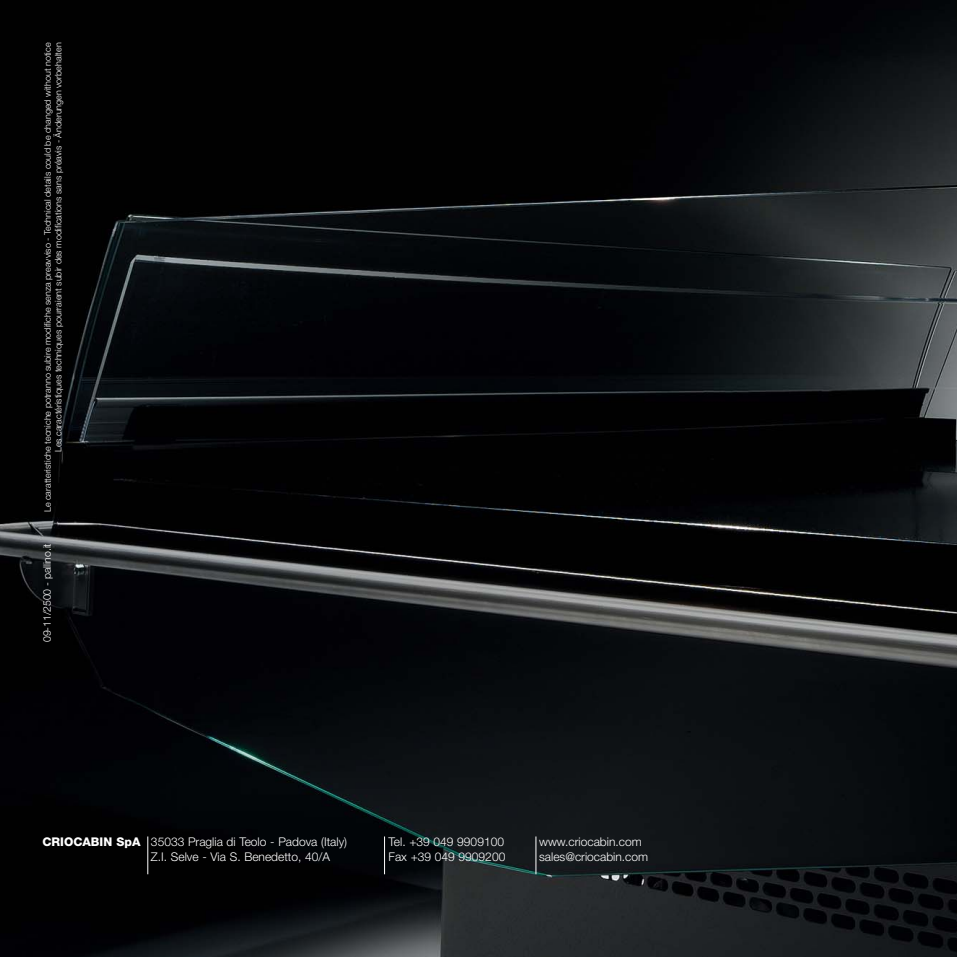
<style>
.page{position:relative;width:957px;height:957px;background:#fff}
.page>*{position:absolute;margin:0;border:0;box-sizing:border-box;transform-origin:0 0}
.t1{font:300 12px "Helvetica Neue";color:#fff}
.t2{font:300 10.5px "Helvetica Neue";letter-spacing:-.01em;color:#fff}
.t3{font:300 9px/10.8px "Helvetica Neue";color:#fff;text-align:right}
.s1{font-weight:800}
</style>
<div class="page">
<img style="left:0;top:0;width:957px;height:957px">
<hr style="left:147px;top:836px;width:1px;height:38px;background:#fff">
<hr style="left:384px;top:836px;width:1px;height:38px;background:#fff">
<hr style="left:535px;top:836px;width:1px;height:38px;background:#fff">
<p class="t3" style="left:43px;top:512px;width:471px;rotate:-90deg">Le caratteristiche tecniche potranno subire modifiche senza preavviso - Technical details could be changed without notice<br>Les caractéristiques techniques pourraient subir des modifications sans préavis - Änderungen vorbehalten</p>
<p class="t2" style="left:43px;top:642px;width:100px;rotate:-90deg">09-11/2500 - pallino.it</p>
<h1 class="t1" style="left:43px;top:838px;width:306px"><span class="s1">CRIOCABIN SpA</span> 35033 Praglia di Teolo - Padova (Italy)</h1>
<h1 class="t1" style="left:388px;top:838px;width:117px">Tel. +39 049 9909100</h1>
<h1 class="t1" style="left:539px;top:838px;width:104px">www.criocabin.com</h1>
<h1 class="t1" style="left:151px;top:852px;width:181px">Z.I. Selve - Via S. Benedetto, 40/A</h1>
<h1 class="t1" style="left:388px;top:852px;width:118px">Fax +39 049 9909200</h1>
<h1 class="t1" style="left:539px;top:852px;width:110px">sales@criocabin.com</h1>
</div>
